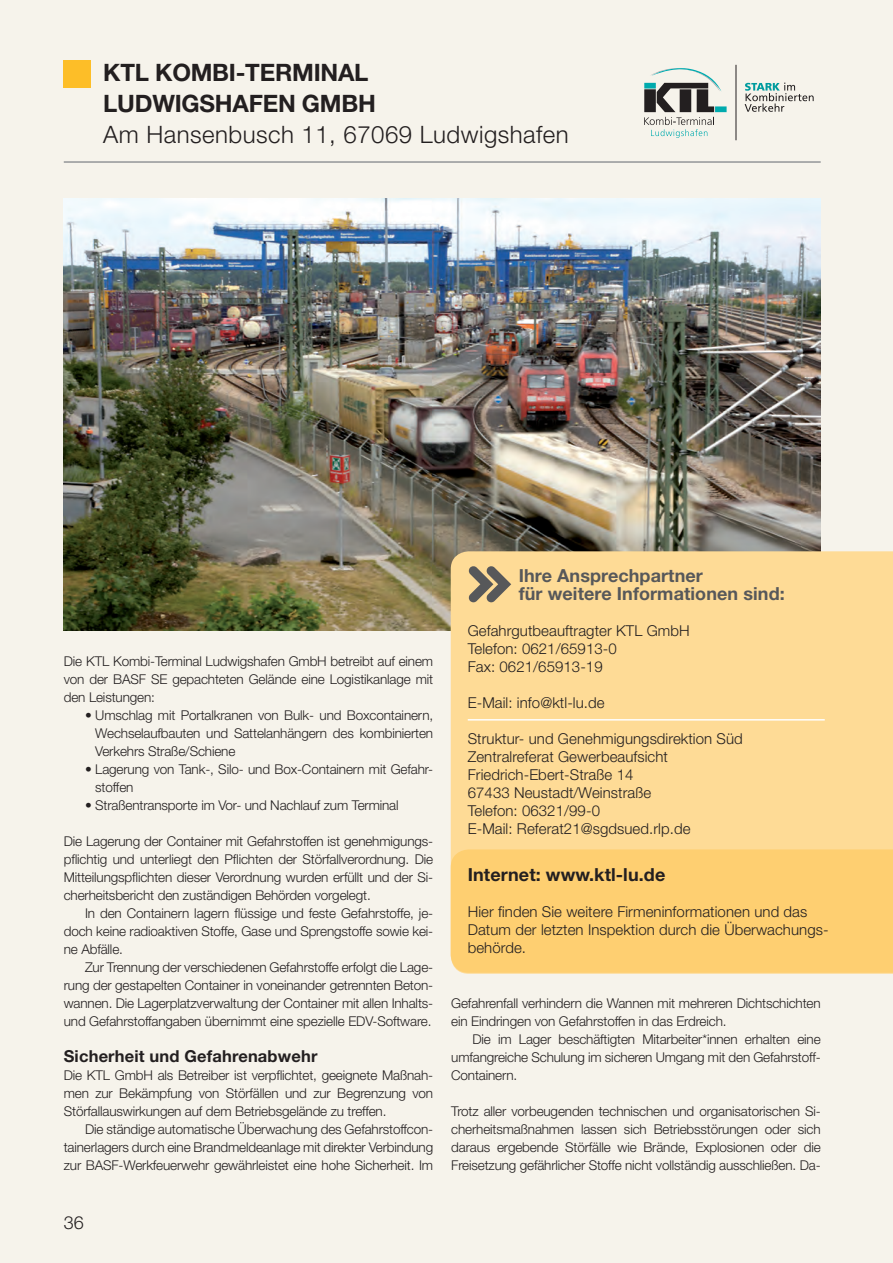
<style>
.page{position:relative;width:893px;height:1263px;background:#f6f3eb}
.page>*{position:absolute;margin:0;border:0;box-sizing:border-box;transform-origin:0 0}
.t1{font:700 24px/31px "Helvetica Neue LT Pro";letter-spacing:-.01em;color:#231f20}
.t2{font:300 24px "Helvetica Neue LT Pro";letter-spacing:.02em;color:#231f20}
.t3{font:700 18px/18px "Helvetica Neue LT";letter-spacing:.005em;color:#57585a}
.t4{font:700 18px "Helvetica Neue LT";letter-spacing:.005em;color:#231f20}
.t5{font:300 18px "Helvetica Neue LT";color:#231f20}
.t6{font:700 16.5px "Helvetica Neue LT";letter-spacing:.01em;color:#231f20}
.t7{font:300 15px/18px "Helvetica Neue LT";letter-spacing:.005em;color:#231f20}
.t8{font:300 13.5px/18px "Helvetica Neue LT";letter-spacing:-.01em;color:#231f20;text-align:justify}
</style>
<div class="page">
<hr style="left:64px;top:161px;width:757px;height:2px;background:#939598">
<div style="left:64px;top:60px;width:27px;height:27px;background:#fdbe28"></div>
<div style="left:715px;top:106px;width:12px;height:6px;background:#00aaad"></div>
<svg style="left:644px;top:68px;width:77px;height:70px"></svg>
<svg style="left:745px;top:83px;width:69px;height:29px"></svg>
<hr style="left:736px;top:65px;width:1px;height:75px;background:#231f20">
<img style="left:64px;top:198px;width:757px;height:432px">
<div style="left:451px;top:551px;width:442px;height:423px;background:#fedb96"></div>
<hr style="left:468px;top:719px;width:357px;height:1px;background:#fff">
<svg style="left:468px;top:566px;width:43px;height:36px;background:#a49475"></svg>
<div style="left:451px;top:849px;width:442px;height:124px;background:#fecf71"></div>
<p class="t1" style="left:103px;top:56px;width:274px">KTL KOMBI-TERMINAL<br>LUDWIGSHAFEN GMBH</p>
<p class="t2" style="left:103px;top:120px;width:467px">Am Hansenbusch 11, 67069 Ludwigshafen</p>
<p class="t8" style="left:64px;top:652px;width:371px">Die KTL Kombi-Terminal Ludwigshafen GmbH betreibt auf einem von der BASF SE gepachteten Gelände eine Logistikanlage mit den Leistungen:</p>
<p class="t8" style="left:95px;top:706px;width:339px;text-indent:-10px">• Umschlag mit Portalkranen von Bulk- und Boxcontainern, Wechselaufbauten und Sattelanhängern des kombinierten Verkehrs Straße/Schiene</p>
<p class="t8" style="left:95px;top:760px;width:339px;text-indent:-10px">• Lagerung von Tank-, Silo- und Box-Containern mit Gefahr&shy;stoffen</p>
<p class="t8" style="left:85px;top:796px;width:315px">• Straßentransporte im Vor- und Nachlauf zum Terminal</p>
<p class="t8" style="left:64px;top:832px;width:371px">Die Lagerung der Container mit Gefahrstoffen ist genehmigungs&shy;pflichtig und unterliegt den Pflichten der Störfallverordnung. Die Mitteilungspflichten dieser Verordnung wurden erfüllt und der Si&shy;cherheitsbericht den zuständigen Behörden vorgelegt.</p>
<p class="t8" style="left:64px;top:904px;width:371px;text-indent:21px">In den Containern lagern flüssige und feste Gefahrstoffe, je&shy;doch keine radioaktiven Stoffe, Gase und Sprengstoffe sowie kei&shy;ne Abfälle.</p>
<p class="t8" style="left:64px;top:958px;width:371px;text-indent:21px">Zur Trennung der verschiedenen Gefahrstoffe erfolgt die Lage&shy;rung der gestapelten Container in voneinander getrennten Beton&shy;wannen. Die Lagerplatzverwaltung der Container mit allen Inhalts&shy;und Gefahrstoffangaben übernimmt eine spezielle EDV-Software.</p>
<p class="t6" style="left:64px;top:1046px;width:255px">Sicherheit und Gefahrenabwehr</p>
<p class="t8" style="left:64px;top:1066px;width:371px">Die KTL GmbH als Betreiber ist verpflichtet, geeignete Maßnah&shy;men zur Bekämpfung von Störfällen und zur Begrenzung von Störfallauswirkungen auf dem Betriebsgelände zu treffen.</p>
<p class="t8" style="left:64px;top:1120px;width:371px;text-indent:21px">Die ständige automatische Überwachung des Gefahrstoffcon&shy;tainerlagers durch eine Brandmeldeanlage mit direkter Verbindung zur BASF-Werkfeuerwehr gewährleistet eine hohe Sicherheit. Im</p>
<h2 class="t5" style="left:64px;top:1212px;width:22px">36</h2>
<p class="t3" style="left:519px;top:567px;width:267px">Ihre Ansprechpartner<br>für weitere Informationen sind:</p>
<p class="t7" style="left:468px;top:622px;width:223px">Gefahrgutbeauftragter KTL GmbH</p>
<p class="t7" style="left:468px;top:640px;width:151px">Telefon: 0621/65913-0</p>
<p class="t7" style="left:468px;top:658px;width:136px">Fax: 0621/65913-19</p>
<p class="t7" style="left:468px;top:694px;width:138px">E-Mail: info@ktl-lu.de</p>
<p class="t7" style="left:468px;top:730px;width:277px">Struktur- und Genehmigungsdirektion Süd</p>
<p class="t7" style="left:468px;top:748px;width:202px">Zentralreferat Gewerbeaufsicht</p>
<p class="t7" style="left:468px;top:766px;width:167px">Friedrich-Ebert-Straße 14</p>
<p class="t7" style="left:468px;top:784px;width:185px">67433 Neustadt/Weinstraße</p>
<p class="t7" style="left:468px;top:802px;width:134px">Telefon: 06321/99-0</p>
<p class="t7" style="left:468px;top:820px;width:224px">E-Mail: Referat21@sgdsued.rlp.de</p>
<p class="t4" style="left:468px;top:863px;width:199px">Internet: www.ktl-lu.de</p>
<p class="t7" style="left:468px;top:902px;width:362px">Hier finden Sie weitere Firmeninformationen und das<br>Datum der letzten Inspektion durch die Überwachungs&shy;behörde.</p>
<p class="t8" style="left:451px;top:994px;width:371px">Gefahrenfall verhindern die Wannen mit mehreren Dichtschichten ein Eindringen von Gefahrstoffen in das Erdreich.</p>
<p class="t8" style="left:451px;top:1030px;width:371px;text-indent:21px">Die im Lager beschäftigten Mitarbeiter*innen erhalten eine umfangreiche Schulung im sicheren Umgang mit den Gefahrstoff-Containern.</p>
<p class="t8" style="left:451px;top:1102px;width:371px">Trotz aller vorbeugenden technischen und organisatorischen Si&shy;cherheitsmaßnahmen lassen sich Betriebsstörungen oder sich daraus ergebende Störfälle wie Brände, Explosionen oder die Freisetzung gefährlicher Stoffe nicht vollständig ausschließen. Da-</p>
</div>
